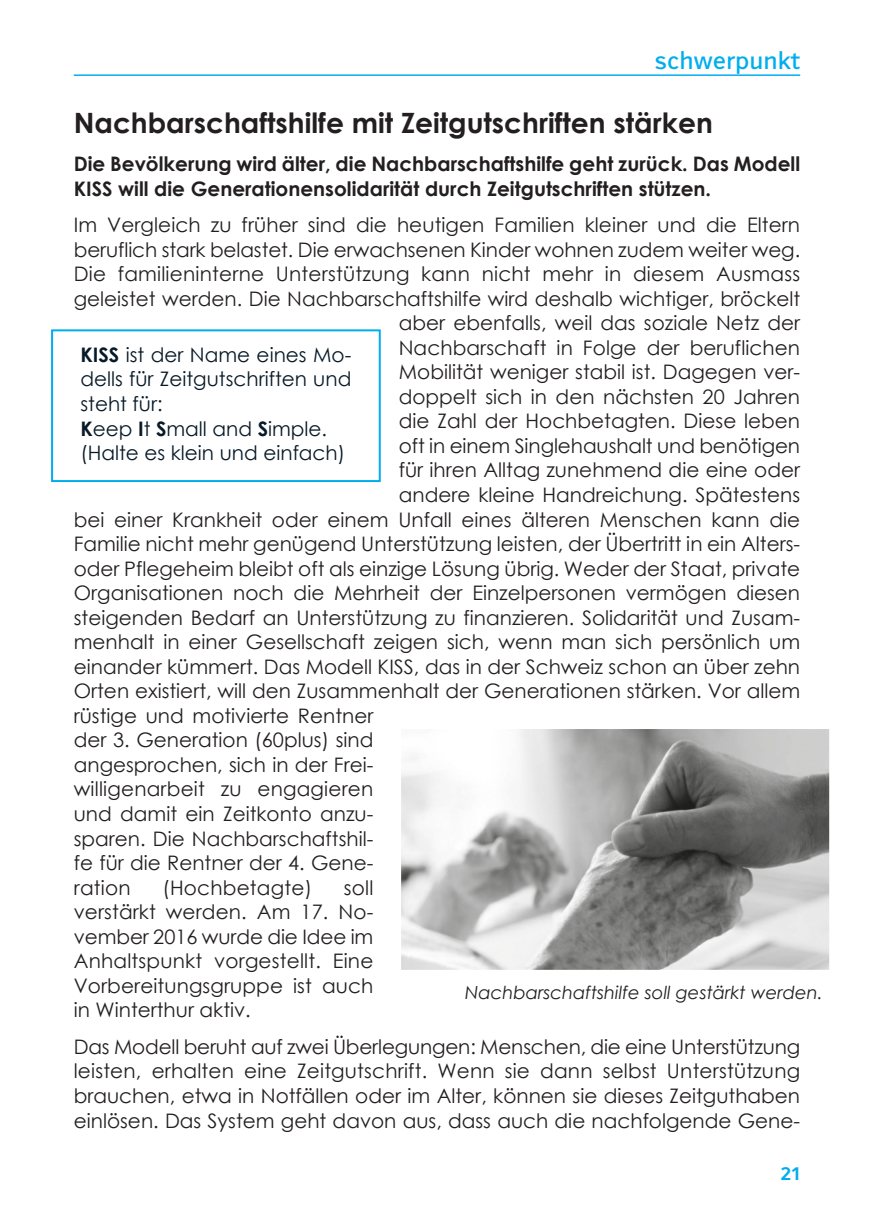
<style>
.page{position:relative;width:874px;height:1225px;background:#fff}
.page>*{position:absolute;margin:0;border:0;box-sizing:border-box;transform-origin:0 0}
.t1{font:700 28px "Century Gothic";color:#231f20}
.t2{font:500 24px "AB Newut Plain";color:#00aeef}
.t3{font:20px/24.6px "Century Gothic";color:#231f20;text-align:justify}
.t4{font:700 20px/24.6px "Century Gothic";color:#231f20}
.t5{font:20px/24.4px "Century Gothic";color:#081a27}
.t6{font:italic 18px "Century Gothic";color:#231f20}
.s1{font-weight:700}
</style>
<div class="page">
<hr style="left:74px;top:74px;width:725px;height:2px;background:#00aeef">
<div style="left:51px;top:329px;width:329px;height:153px;border:2px solid #00aeef"></div>
<img style="left:401px;top:730px;width:427px;height:240px">
<p class="t2" style="left:654px;top:51px;width:147px">Schwerpunkt</p>
<h1 class="t1" style="left:74px;top:112px;width:640px">Nachbarschaftshilfe mit Zeitgutschriften stärken</h1>
<p class="t4" style="left:74px;top:154px;width:727px">Die Bevölkerung wird älter, die Nachbarschaftshilfe geht zurück. Das Modell<br>KISS will die Generationensolidarität durch Zeitgutschriften stützen.</p>
<p class="t3" style="left:74px;top:214px;width:727px">Im Vergleich zu früher sind die heutigen Familien kleiner und die Eltern</p>
<p class="t3" style="left:74px;top:239px;width:727px">beruflich stark belastet. Die erwachsenen Kinder wohnen zudem weiter weg.</p>
<p class="t3" style="left:74px;top:263px;width:727px">Die familieninterne Unterstützung kann nicht mehr in diesem Ausmass</p>
<p class="t3" style="left:74px;top:288px;width:727px">geleistet werden. Die Nachbarschaftshilfe wird deshalb wichtiger, bröckelt</p>
<p class="t3" style="left:398px;top:312px;width:402px">aber ebenfalls, weil das soziale Netz der</p>
<p class="t3" style="left:398px;top:337px;width:402px">Nachbarschaft in Folge der beruflichen</p>
<p class="t3" style="left:398px;top:361px;width:402px">Mobilität weniger stabil ist. Dagegen ver-</p>
<p class="t3" style="left:398px;top:386px;width:402px">doppelt sich in den nächsten 20 Jahren</p>
<p class="t3" style="left:398px;top:410px;width:402px">die Zahl der Hochbetagten. Diese leben</p>
<p class="t3" style="left:398px;top:435px;width:402px">oft in einem Singlehaushalt und benötigen</p>
<p class="t3" style="left:398px;top:460px;width:402px">für ihren Alltag zunehmend die eine oder</p>
<p class="t3" style="left:398px;top:484px;width:402px">andere kleine Handreichung. Spätestens</p>
<p class="t3" style="left:74px;top:509px;width:727px">bei einer Krankheit oder einem Unfall eines älteren Menschen kann die</p>
<p class="t3" style="left:74px;top:533px;width:727px">Familie nicht mehr genügend Unterstützung leisten, der Übertritt in ein Alters-</p>
<p class="t3" style="left:74px;top:558px;width:727px">oder Pflegeheim bleibt oft als einzige Lösung übrig. Weder der Staat, private</p>
<p class="t3" style="left:74px;top:582px;width:727px">Organisationen noch die Mehrheit der Einzelpersonen vermögen diesen</p>
<p class="t3" style="left:74px;top:607px;width:727px">steigenden Bedarf an Unterstützung zu finanzieren. Solidarität und Zusam-</p>
<p class="t3" style="left:74px;top:631px;width:727px">menhalt in einer Gesellschaft zeigen sich, wenn man sich persönlich um</p>
<p class="t3" style="left:74px;top:656px;width:727px">einander kümmert. Das Modell KISS, das in der Schweiz schon an über zehn</p>
<p class="t3" style="left:74px;top:680px;width:727px">Orten existiert, will den Zusammenhalt der Generationen stärken. Vor allem</p>
<p class="t3" style="left:74px;top:705px;width:301px">rüstige und motivierte Rentner</p>
<p class="t3" style="left:74px;top:729px;width:301px">der 3. Generation (60plus) sind</p>
<p class="t3" style="left:74px;top:754px;width:301px">angesprochen, sich in der Frei-</p>
<p class="t3" style="left:74px;top:778px;width:301px">willigenarbeit zu engagieren</p>
<p class="t3" style="left:74px;top:803px;width:301px">und damit ein Zeitkonto anzu-</p>
<p class="t3" style="left:74px;top:828px;width:301px">sparen. Die Nachbarschaftshil-</p>
<p class="t3" style="left:74px;top:852px;width:301px">fe für die Rentner der 4. Gene-</p>
<p class="t3" style="left:74px;top:877px;width:58px">ration</p>
<p class="t3" style="left:162px;top:877px;width:151px">(Hochbetagte)</p>
<p class="t5" style="left:80px;top:345px;width:272px"><span class="s1">KISS</span> ist der Name eines Mo&shy;dells für Zeitgutschriften und steht für:<br><span class="s1">K</span>eep <span class="s1">I</span>t <span class="s1">S</span>mall and <span class="s1">S</span>imple. (Halte es klein und einfach)</p>
<p class="t3" style="left:74px;top:877px;width:301px;text-indent:270px">soll verstärkt werden. Am 17. No&shy;vember 2016 wurde die Idee im Anhaltspunkt vorgestellt. Eine Vorbereitungsgruppe ist auch in Winterthur aktiv.</p>
<p class="t3" style="left:74px;top:1036px;width:727px">Das Modell beruht auf zwei Überlegungen: Menschen, die eine Unterstützung leisten, erhalten eine Zeitgutschrift. Wenn sie dann selbst Unterstützung brauchen, etwa in Notfällen oder im Alter, können sie dieses Zeitguthaben einlösen. Das System geht davon aus, dass auch die nachfolgende Gene-</p>
<p class="t6" style="left:465px;top:985px;width:359px">Nachbarschaftshilfe soll gestärkt werden.</p>
<p class="t2" style="left:779px;top:1161px;width:22px">21</p>
</div>
